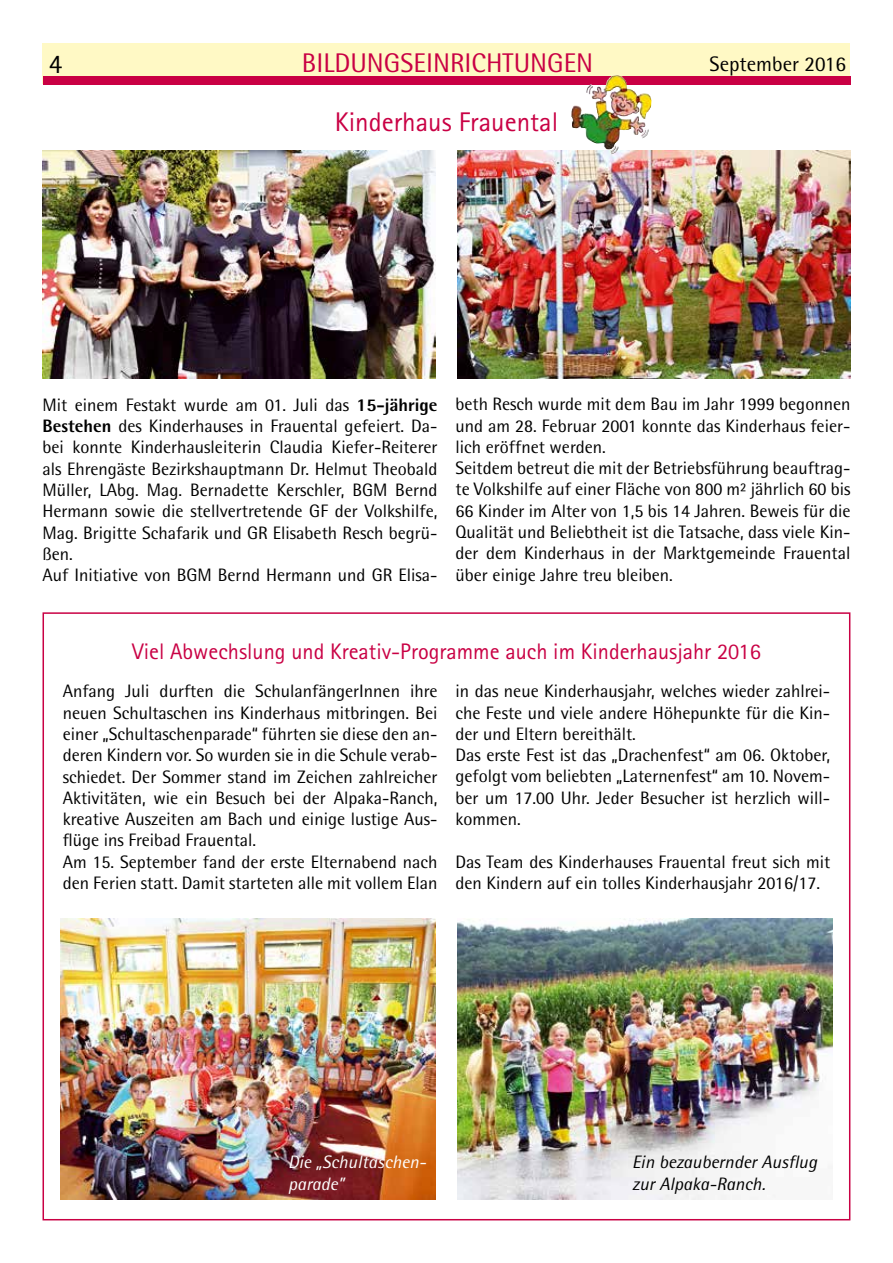
<style>
.page{position:relative;width:893px;height:1263px;background:#fff}
.page>*{position:absolute;margin:0;border:0;box-sizing:border-box;transform-origin:0 0}
.t1{font:27px "Rotis Semi Sans";color:#c90044}
.t2{font:27px "Rotis Sans Serif";color:#c90044}
.t3{font:27px "Rotis Semi Sans";color:#000}
.t4{font:22.5px "Rotis Sans Serif";color:#c90044}
.t5{font:21px "Rotis Semi Sans";color:#000}
.t6{font:18px/21.3px "Rotis Semi Sans";color:#000}
.t7{font:italic 18px/21.3px "Rotis Semi Sans";color:#000}
.t8{font:italic 18px/21.3px "Rotis Semi Sans";color:#fff}
.s1{font-weight:800}
</style>
<div class="page">
<div style="left:43px;top:43px;width:807px;height:41px;background:#fff9c5"></div>
<div style="left:43px;top:77px;width:808px;height:8px;background:#c90044"></div>
<img style="left:43px;top:151px;width:393px;height:227px">
<img style="left:457px;top:151px;width:393px;height:227px">
<img style="left:457px;top:919px;width:375px;height:281px">
<img style="left:61px;top:919px;width:375px;height:281px">
<img style="left:571px;top:75px;width:80px;height:75px">
<h1 class="t3" style="left:49px;top:48px;width:15px">4</h1>
<h1 class="t1" style="left:302px;top:47px;width:293px">BILDUNGSEINRICHTUNGEN</h1>
<p class="t5" style="left:710px;top:51px;width:138px">September 2016</p>
<h1 class="t2" style="left:335px;top:106px;width:225px">Kinderhaus Frauental</h1>
<p class="t6" style="left:43px;top:394px;width:396px">Mit einem Festakt wurde am 01. Juli das <span class="s1">15-jährige Bestehen</span> des Kinderhauses in Frauental gefeiert. Da&shy;bei konnte Kinderhausleiterin Claudia Kiefer-Reiterer als Ehrengäste Bezirkshauptmann Dr. Helmut Theobald Müller, LAbg. Mag. Bernadette Kerschler, BGM Bernd Hermann sowie die stellvertretende GF der Volkshilfe, Mag. Brigitte Schafarik und GR Elisabeth Resch begrü&shy;ßen.<br>Auf Initiative von BGM Bernd Hermann und GR Elisa-</p>
<p class="t6" style="left:455px;top:393px;width:396px">beth Resch wurde mit dem Bau im Jahr 1999 begonnen und am 28. Februar 2001 konnte das Kinderhaus feier&shy;lich eröffnet werden.<br>Seitdem betreut die mit der Betriebsführung beauftrag&shy;te Volkshilfe auf einer Fläche von 800 m² jährlich 60 bis 66 Kinder im Alter von 1,5 bis 14 Jahren. Beweis für die Qualität und Beliebtheit ist die Tatsache, dass viele Kin&shy;der dem Kinderhaus in der Marktgemeinde Frauental über einige Jahre treu bleiben.</p>
<p class="t4" style="left:132px;top:638px;width:630px">Viel Abwechslung und Kreativ-Programme auch im Kinderhausjahr 2016</p>
<p class="t6" style="left:63px;top:680px;width:376px">Anfang Juli durften die SchulanfängerInnen ihre neuen Schultaschen ins Kinderhaus mitbringen. Bei einer „Schultaschenparade“ führten sie diese den an&shy;deren Kindern vor. So wurden sie in die Schule verab&shy;schiedet. Der Sommer stand im Zeichen zahlreicher Aktivitäten, wie ein Besuch bei der Alpaka-Ranch, kreative Auszeiten am Bach und einige lustige Aus&shy;flüge ins Freibad Frauental.<br>Am 15. September fand der erste Elternabend nach den Ferien statt. Damit starteten alle mit vollem Elan</p>
<p class="t6" style="left:455px;top:680px;width:376px">in das neue Kinderhausjahr, welches wieder zahlrei&shy;che Feste und viele andere Höhepunkte für die Kin&shy;der und Eltern bereithält.<br>Das erste Fest ist das „Drachenfest“ am 06. Oktober, gefolgt vom beliebten „Laternenfest“ am 10. Novem&shy;ber um 17.00 Uhr. Jeder Besucher ist herzlich will&shy;kommen.</p>
<p class="t6" style="left:455px;top:851px;width:376px">Das Team des Kinderhauses Frauental freut sich mit den Kindern auf ein tolles Kinderhausjahr 2016/17.</p>
<p class="t8" style="left:288px;top:1151px;width:139px">Die „Schultaschen&shy;parade”</p>
<p class="t7" style="left:632px;top:1151px;width:186px">Ein bezaubernder Ausflug zur Alpaka-Ranch.</p>
</div>
